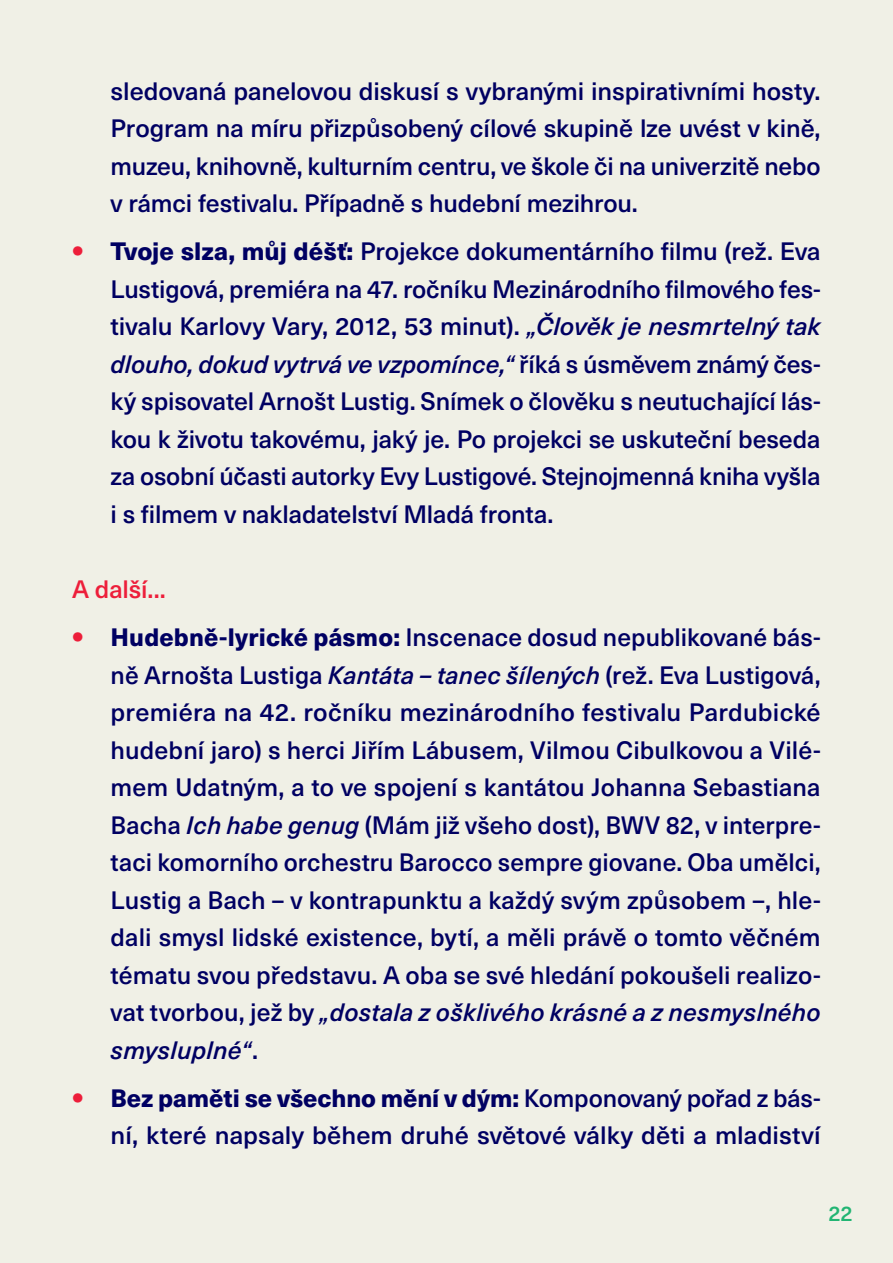
<style>
.page{position:relative;width:893px;height:1263px;background:#f0f0e6}
.page>*{position:absolute;margin:0;border:0;box-sizing:border-box;transform-origin:0 0}
.t1{font:500 24.75px/37.5px "Neue Haas Unica W1 G";color:#000062;text-align:justify}
.mr_text_podnadpis{font:500 24.75px "Neue Haas Unica W1 G";letter-spacing:-.005em;color:#ed1e3a}
.t2{font:500 21px "Neue Haas Unica W1 G";color:#22b573}
.s1{font-family:"Neue Haas Unica W1 G X Black";font-weight:400;font-size:25.5px;color:#ed1e3a}
.s2{font-weight:800}
.s3{font-style:italic}
</style>
<div class="page">
<p class="t1" style="left:111px;top:71px;width:712px">sledovaná panelovou diskusí s vybranými inspirativními hosty.<br>Program na míru přizpůsobený cílové skupině lze uvést v kině, muzeu, knihovně, kulturním centru, ve škole či na univerzitě nebo v rámci festivalu. Případně s hudební mezihrou.</p>
<p class="t1" style="left:111px;top:231px;width:712px;text-indent:-38px"><span class="s1">•</span> <span class="s2">Tvoje slza, můj déšť:</span> Projekce dokumentárního filmu (rež. Eva Lustigová, premiéra na 47. ročníku Mezinárodního filmového fes&shy;tivalu Karlovy Vary, 2012, 53 minut). <span class="s3">„Člověk je nesmrtelný tak dlouho, dokud vytrvá ve vzpomínce,“</span> říká s úsměvem známý čes&shy;ký spisovatel Arnošt Lustig. Snímek o člověku s neutuchající lás&shy;kou k životu takovému, jaký je. Po projekci se uskuteční beseda za osobní účasti autorky Evy Lustigové. Stejnojmenná kniha vyšla i s filmem v nakladatelství Mladá fronta.</p>
<p class="mr_text_podnadpis" style="left:72px;top:570px;width:95px">A další...</p>
<p class="t1" style="left:111px;top:617px;width:712px;text-indent:-38px"><span class="s1">•</span> <span class="s2">Hudebně-lyrické pásmo:</span> Inscenace dosud nepublikované bás&shy;ně Arnošta Lustiga <span class="s3">Kantáta – tanec šílených</span> (rež. Eva Lustigová, premiéra na 42. ročníku mezinárodního festivalu Pardubické hudební jaro) s herci Jiřím Lábusem, Vilmou Cibulkovou a Vilé&shy;mem Udatným, a to ve spojení s kantátou Johanna Sebastiana Bacha <span class="s3">Ich habe genug</span> (Mám již všeho dost), BWV 82, v interpre&shy;taci komorního orchestru Barocco sempre giovane. Oba umělci, Lustig a Bach – v kontrapunktu a každý svým způsobem –, hle&shy;dali smysl lidské existence, bytí, a měli právě o tomto věčném tématu svou představu. A oba se své hledání pokoušeli realizo&shy;vat tvorbou, jež by <span class="s3">„dostala z ošklivého krásné a z nesmyslného smysluplné“</span>.</p>
<p class="t1" style="left:72px;top:1078px;width:750px;text-align:right"><span class="s1">•</span> <span class="s2">Bez paměti se všechno mění v dým:</span> Komponovaný pořad z bás&shy;ní, které napsaly během druhé světové války děti a mladiství</p>
<p class="t2" style="left:828px;top:1197px;width:26px">22</p>
</div>
